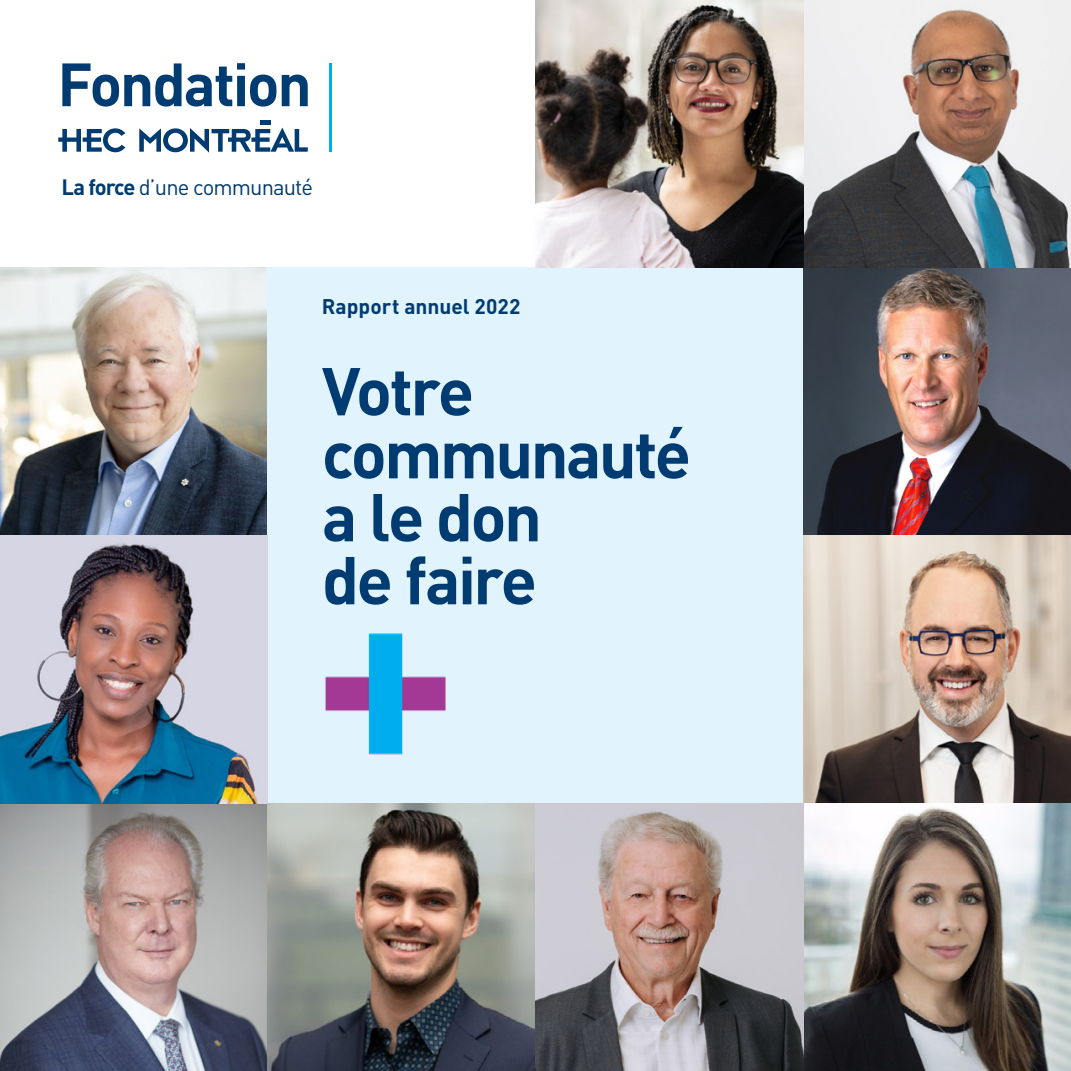
<style>
.page{position:relative;width:1071px;height:1071px;background:#fff}
.page>*{position:absolute;margin:0;border:0;box-sizing:border-box;transform-origin:0 0}
.t1{font:700 66.5px/63px "DINOT";letter-spacing:-.04em;color:#003b71}
.t2{font:21.88px "DINOT";letter-spacing:-.04em;color:#003b71}
.t3{font:700 21px "DINOT";color:#003b71}
.s1{font-weight:700}
</style>
<div class="page">
<img style="left:0;top:268px;width:268px;height:268px">
<img style="left:803px;top:268px;width:268px;height:268px">
<svg style="left:0;top:803px;width:268px;height:268px;background:#9c979b"></svg>
<div style="left:268px;top:268px;width:535px;height:803px;background:#e1f4fd"></div>
<svg style="left:803px;top:536px;width:268px;height:267px;background:#b8a79b"></svg>
<img style="left:0;top:536px;width:268px;height:267px">
<svg style="left:803px;top:803px;width:268px;height:268px;background:#918d89"></svg>
<svg style="left:803px;top:0;width:268px;height:268px"></svg>
<img style="left:536px;top:0;width:267px;height:268px">
<img style="left:268px;top:803px;width:268px;height:268px">
<img style="left:325px;top:633px;width:121px;height:122px">
<hr style="left:260px;top:121px;width:10px;height:4px;background:#003b71">
<svg style="left:58px;top:128px;width:67px;height:24px"></svg>
<svg style="left:139px;top:128px;width:169px;height:25px"></svg>
<hr style="left:330px;top:63px;width:2px;height:89px;background:#00aeef">
<svg style="left:62px;top:63px;width:214px;height:44px"></svg>
<svg style="left:282px;top:75px;width:26px;height:31px"></svg>
<svg style="left:536px;top:803px;width:267px;height:268px;background:#a59a9a"></svg>
<p class="t2" style="left:62px;top:173px;width:253px"><span class="s1">La force</span> d’une communauté</p>
<p class="t3" style="left:322px;top:293px;width:200px">Rapport annuel 2022</p>
<p class="t1" style="left:322px;top:358px;width:371px">Votre communauté a le don<br>de faire</p>
</div>
